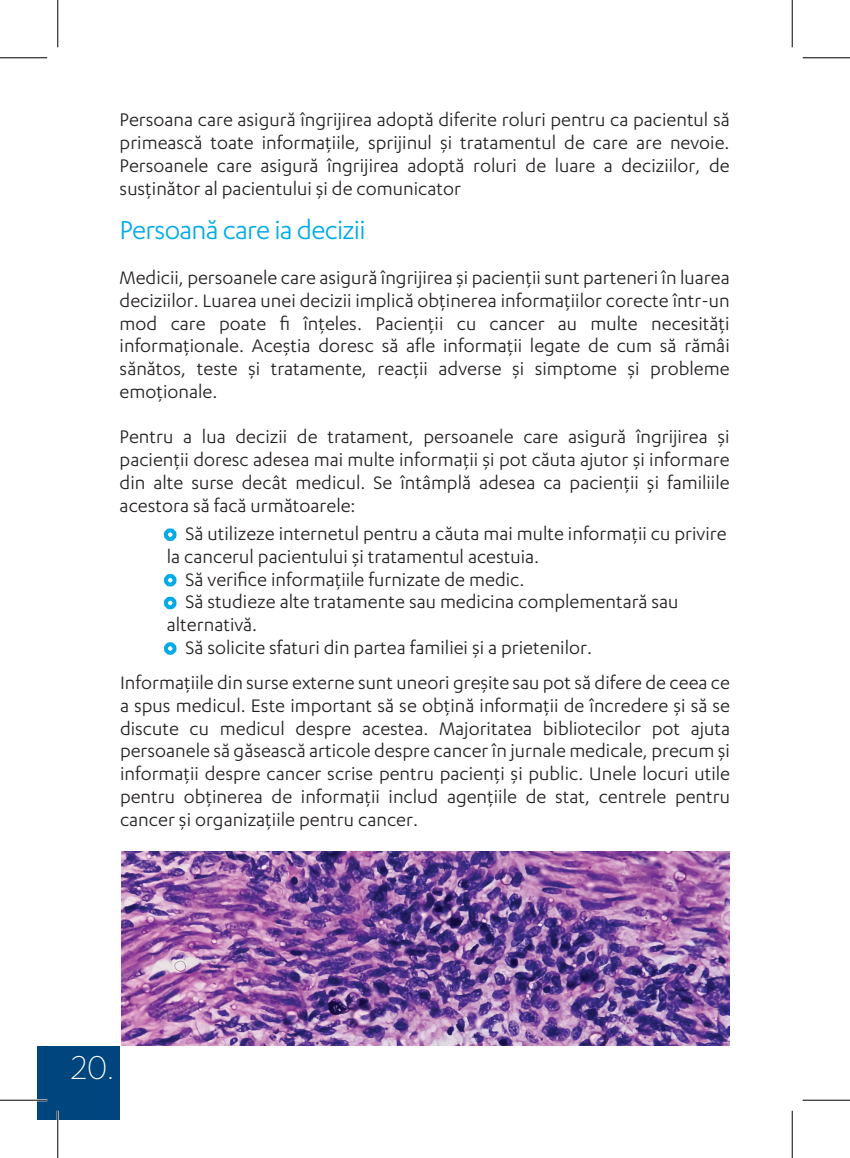
<style>
.page{position:relative;width:850px;height:1158px;background:#fff}
.page>*{position:absolute;margin:0;border:0;box-sizing:border-box;transform-origin:0 0}
.t1{font:300 38.5px "Karbon";color:#fff}
.t2{font:29.75px "Karbon";letter-spacing:-.025em;color:#00abe7}
.t3{font:21px/22.8px "Karbon";color:#231f20;text-align:justify}
</style>
<div class="page">
<div style="left:38px;top:1045px;width:82px;height:74px;background:#01457f"></div>
<div style="left:164px;top:528px;width:12px;height:13px;border:9px solid #00abe7;border-radius:50%"></div>
<div style="left:164px;top:574px;width:12px;height:12px;border:9px solid #00abe7;border-radius:50%"></div>
<div style="left:164px;top:596px;width:12px;height:13px;border:9px solid #00abe7;border-radius:50%"></div>
<div style="left:164px;top:642px;width:12px;height:12px;border:9px solid #00abe7;border-radius:50%"></div>
<img style="left:121px;top:851px;width:608px;height:194px">
<hr style="left:0;top:1098px;width:47px;height:3px;background:#fff">
<hr style="left:57px;top:1110px;width:2px;height:47px;background:#fff">
<hr style="left:0;top:57px;width:47px;height:1px;background:#000">
<hr style="left:802px;top:57px;width:48px;height:1px;background:#000">
<hr style="left:0;top:1099px;width:47px;height:1px;background:#000">
<hr style="left:802px;top:1099px;width:48px;height:1px;background:#000">
<hr style="left:57px;top:0;width:1px;height:47px;background:#000">
<hr style="left:57px;top:1110px;width:1px;height:47px;background:#000">
<hr style="left:792px;top:0;width:1px;height:47px;background:#000">
<hr style="left:792px;top:1110px;width:1px;height:47px;background:#000">
<p class="t3" style="left:120px;top:108px;width:611px">Persoana care asigură îngrijirea adoptă diferite roluri pentru ca pacientul să primească toate informațiile, sprijinul și tratamentul de care are nevoie.<br>Persoanele care asigură îngrijirea adoptă roluri de luare a deciziilor, de susținător al pacientului și de comunicator</p>
<h2 class="t2" style="left:120px;top:214px;width:247px">Persoană care ia decizii</h2>
<p class="t3" style="left:120px;top:265px;width:611px">Medicii, persoanele care asigură îngrijirea și pacienții sunt parteneri în luarea deciziilor. Luarea unei decizii implică obținerea informațiilor corecte într-un mod care poate fi înțeles. Pacienții cu cancer au multe necesități informaționale. Aceștia doresc să afle informații legate de cum să rămâi sănătos, teste și tratamente, reacții adverse și simptome și probleme emoționale.</p>
<p class="t3" style="left:120px;top:425px;width:611px">Pentru a lua decizii de tratament, persoanele care asigură îngrijirea și pacienții doresc adesea mai multe informații și pot căuta ajutor și informare din alte surse decât medicul. Se întâmplă adesea ca pacienții și familiile acestora să facă următoarele:</p>
<p class="t3" style="left:186px;top:521px;width:542px">Să utilizeze internetul pentru a căuta mai multe informații cu privire</p>
<p class="t3" style="left:167px;top:544px;width:374px">la cancerul pacientului și tratamentul acestuia.</p>
<p class="t3" style="left:186px;top:567px;width:340px">Să verifice informațiile furnizate de medic.</p>
<p class="t3" style="left:186px;top:590px;width:494px">Să studieze alte tratamente sau medicina complementară sau</p>
<p class="t3" style="left:167px;top:612px;width:92px">alternativă.</p>
<p class="t3" style="left:186px;top:635px;width:408px">Să solicite sfaturi din partea familiei și a prietenilor.</p>
<p class="t3" style="left:120px;top:670px;width:611px">Informațiile din surse externe sunt uneori greșite sau pot să difere de ceea ce a spus medicul. Este important să se obțină informații de încredere și să se discute cu medicul despre acestea. Majoritatea bibliotecilor pot ajuta persoanele să găsească articole despre cancer în jurnale medicale, precum și informații despre cancer scrise pentru pacienți și public. Unele locuri utile pentru obținerea de informații includ agențiile de stat, centrele pentru cancer și organizațiile pentru cancer.</p>
<h1 class="t1" style="left:72px;top:1045px;width:44px">20.</h1>
</div>
